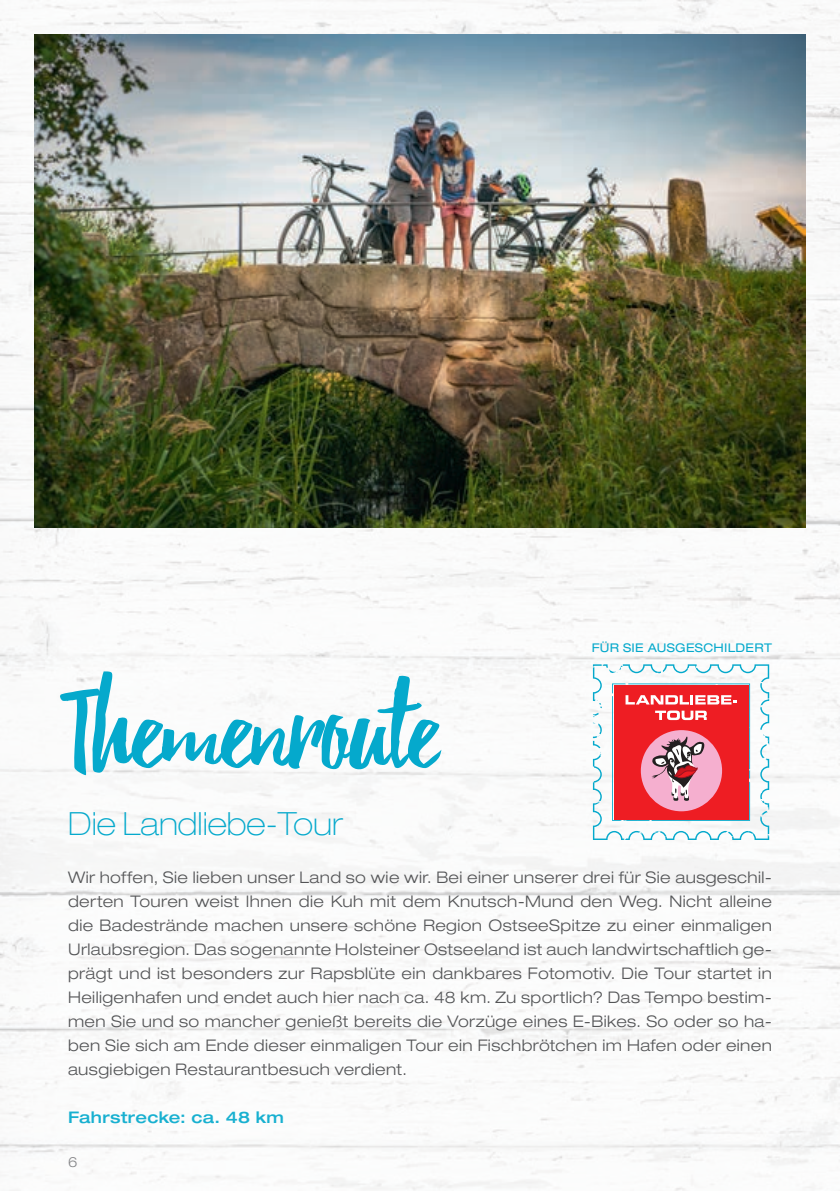
<style>
.page{position:relative;width:840px;height:1191px;background:#fff}
.page>*{position:absolute;margin:0;border:0;box-sizing:border-box;transform-origin:0 0}
.t1{font:117px "Beacon";color:#05a9cc}
.t2{font:100 expanded 32px "Helvetica Neue LT Std";color:#05a9cc}
.t3{font:300 expanded 16px/24px "Helvetica Neue LT Std";letter-spacing:.025em;color:#545557;text-align:justify}
.t4{font:500 expanded 16px "Helvetica Neue LT Std";letter-spacing:.015em;color:#18b0d0}
.t5{font:300 expanded 14px "Helvetica Neue LT Std";color:#6c6d70}
.t6{font:expanded 12px "Helvetica Neue LT Std";letter-spacing:.02em;color:#05a9cc}
</style>
<div class="page">
<img style="left:0;top:0;width:839px;height:1191px">
<img style="left:34px;top:34px;width:771px;height:493px">
<svg style="left:592px;top:664px;width:176px;height:176px"></svg>
<p class="t6" style="left:591px;top:640px;width:181px">FÜR SIE AUSGESCHILDERT</p>
<h1 class="t1" style="left:68px;top:660px;width:371px">Themenroute</h1>
<h2 class="t2" style="left:68px;top:804px;width:276px">Die Landliebe-Tour</h2>
<p class="t3" style="left:68px;top:865px;width:705px">Wir hoffen, Sie lieben unser Land so wie wir. Bei einer unserer drei für Sie ausgeschil&shy;derten Touren weist Ihnen die Kuh mit dem Knutsch-Mund den Weg. Nicht alleine die Badestrände machen unsere schöne Region OstseeSpitze zu einer einmaligen Urlaubsregion. Das sogenannte Holsteiner Ostseeland ist auch landwirtschaftlich ge&shy;prägt und ist besonders zur Rapsblüte ein dankbares Fotomotiv. Die Tour startet in Heiligenhafen und endet auch hier nach ca. 48 km. Zu sportlich? Das Tempo bestim&shy;men Sie und so mancher genießt bereits die Vorzüge eines E-Bikes. So oder so ha&shy;ben Sie sich am Ende dieser einmaligen Tour ein Fischbrötchen im Hafen oder einen ausgiebigen Restaurantbesuch verdient.</p>
<p class="t4" style="left:68px;top:1107px;width:217px">Fahrstrecke: ca. 48 km</p>
<p class="t5" style="left:68px;top:1153px;width:11px">6</p>
</div>
